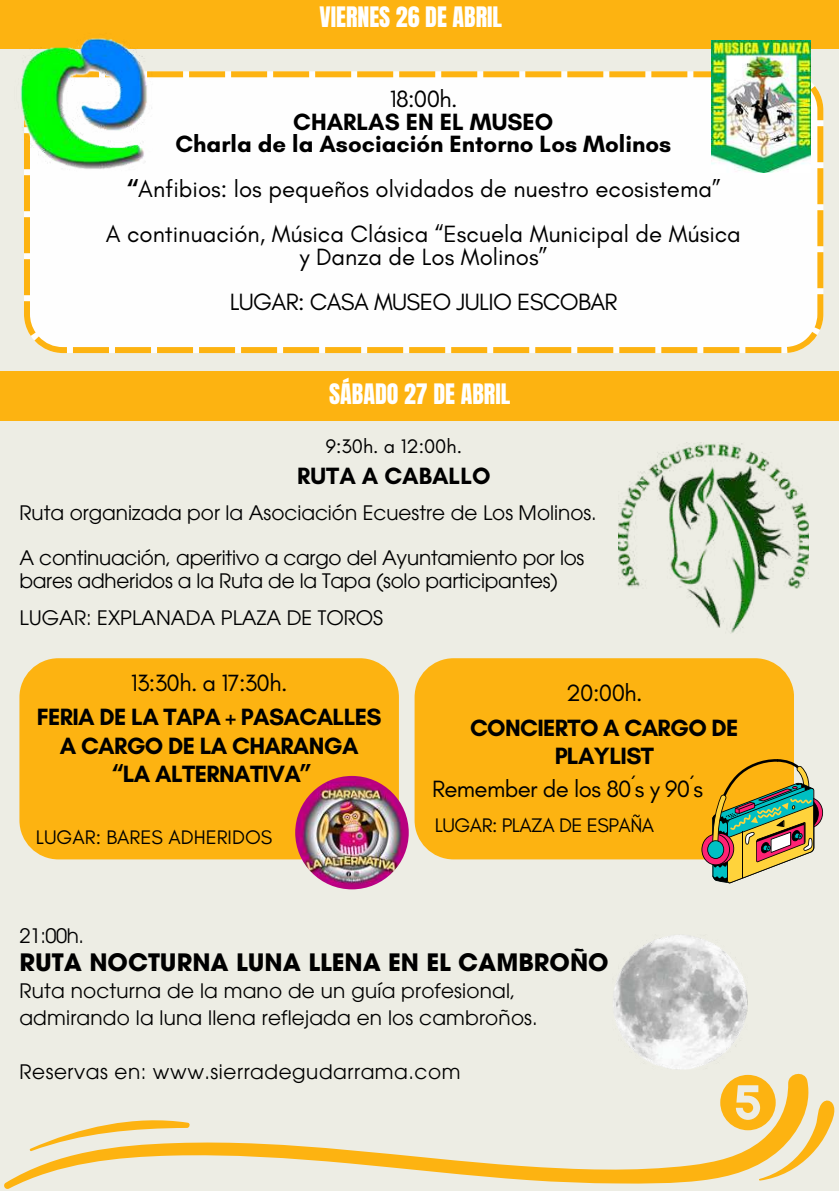
<style>
.page{position:relative;width:839px;height:1191px;background:#fff}
.page>*{position:absolute;margin:0;border:0;box-sizing:border-box;transform-origin:0 0}
.t1{font:24px/45px "Glacial Indifference";color:#000;text-align:center}
.t2{font:24px/45px "Glacial Indifference";letter-spacing:-.025em;color:#000;text-align:center}
.t3{font:700 24px/28.4px "Glacial Indifference";letter-spacing:-.025em;color:#000;text-align:center}
.t4{font:700 24px/22.4px "Glacial Indifference";color:#000;text-align:center}
.t5{font:700 24px "ITC Avant Garde Pro";color:#000}
.t6{font:24px "Anton";color:#fff}
.t7{font:20px/27px "ITC Avant Garde Pro";color:#000}
.t8{font:20px "ITC Avant Garde Pro";letter-spacing:.03em;color:#000}
.t9{font:20px "Glacial Indifference";color:#000}
.t10{font:20px "Glacial Indifference";letter-spacing:-.025em;color:#000}
.s1{font-weight:700}
</style>
<div class="page">
<div style="left:0;top:0;width:838px;height:1191px;background:#edede4"></div>
<svg style="left:4px;top:1073px;width:799px;height:116px"></svg>
<svg style="left:29px;top:1115px;width:162px;height:37px"></svg>
<div style="left:24px;top:71px;width:799px;height:282px;background:#fefefe"></div>
<svg style="left:720px;top:1075px;width:115px;height:106px"></svg>
<div style="left:19px;top:658px;width:380px;height:201px;background:#fdb311;border-radius:39px"></div>
<img style="left:618px;top:443px;width:190px;height:190px">
<img style="left:613px;top:935px;width:134px;height:134px">
<div style="left:414px;top:658px;width:380px;height:201px;background:#fdb311;border-radius:39px"></div>
<img style="left:295px;top:776px;width:114px;height:113px;border-radius:50%">
<svg style="left:701px;top:759px;width:122px;height:124px"></svg>
<div style="left:0;top:0;width:838px;height:49px;background:#fdb311"></div>
<img style="left:20px;top:38px;width:140px;height:143px">
<img style="left:711px;top:40px;width:99px;height:132px">
<div style="left:0;top:371px;width:838px;height:49px;background:#fdb311"></div>
<p class="t6" style="left:319px;top:-1px;width:184px">VIERNES 26 DE ABRIL</p>
<p class="t1" style="left:390px;top:76px;width:69px">18:00h.</p>
<p class="t4" style="left:175px;top:110px;width:497px">CHARLAS EN EL MUSEO<br>Charla de la Asociación Entorno Los Molinos</p>
<p class="t1" style="left:106px;top:166px;width:636px"><span class="s1">“</span>Anfibios: los pequeños olvidados de nuestro ecosistema”<br>A continuación, Música Clásica “Escuela Municipal de Música</p>
<p class="t2" style="left:230px;top:234px;width:389px">y Danza de Los Molinos”<br>LUGAR: CASA MUSEO JULIO ESCOBAR</p>
<p class="t6" style="left:329px;top:377px;width:183px">SÁBADO 27 DE ABRIL</p>
<p class="t9" style="left:326px;top:434px;width:138px">9:30h. a 12:00h.</p>
<p class="t4" style="left:297px;top:465px;width:195px">RUTA A CABALLO</p>
<p class="t7" style="left:19px;top:502px;width:578px">Ruta organizada por la Asociación Ecuestre de Los Molinos.</p>
<p class="t7" style="left:19px;top:549px;width:566px;line-height:22.4px">A continuación, aperitivo a cargo del Ayuntamiento por los bares adheridos a la Ruta de la Tapa (solo participantes)</p>
<p class="t7" style="left:19px;top:606px;width:365px">LUGAR: EXPLANADA PLAZA DE TOROS</p>
<p class="t2" style="left:131px;top:660px;width:158px">13:30h. a 17:30h.</p>
<p class="t3" style="left:37px;top:703px;width:346px">FERIA DE LA TAPA + PASACALLES<br>A CARGO DE LA CHARANGA<br>“LA ALTERNATIVA”</p>
<p class="t9" style="left:36px;top:825px;width:238px">LUGAR: BARES ADHERIDOS</p>
<p class="t1" style="left:566px;top:670px;width:78px">20:00h.</p>
<p class="t3" style="left:470px;top:713px;width:270px">CONCIERTO A CARGO DE<br>PLAYLIST</p>
<p class="t2" style="left:432px;top:766px;width:273px">Remember de los 80´s y 90´s</p>
<p class="t10" style="left:435px;top:813px;width:221px">LUGAR: PLAZA DE ESPAÑA</p>
<p class="t7" style="left:19px;top:924px;width:66px">21:00h.</p>
<p class="t5" style="left:19px;top:953px;width:590px">RUTA NOCTURNA LUNA LLENA EN EL CAMBROÑO</p>
<p class="t7" style="left:19px;top:980px;width:520px">Ruta nocturna de la mano de un guía profesional, admirando la luna llena reflejada en los cambroños.</p>
<p class="t8" style="left:19px;top:1064px;width:442px">Reservas en: www.sierradegudarrama.com</p>
</div>
